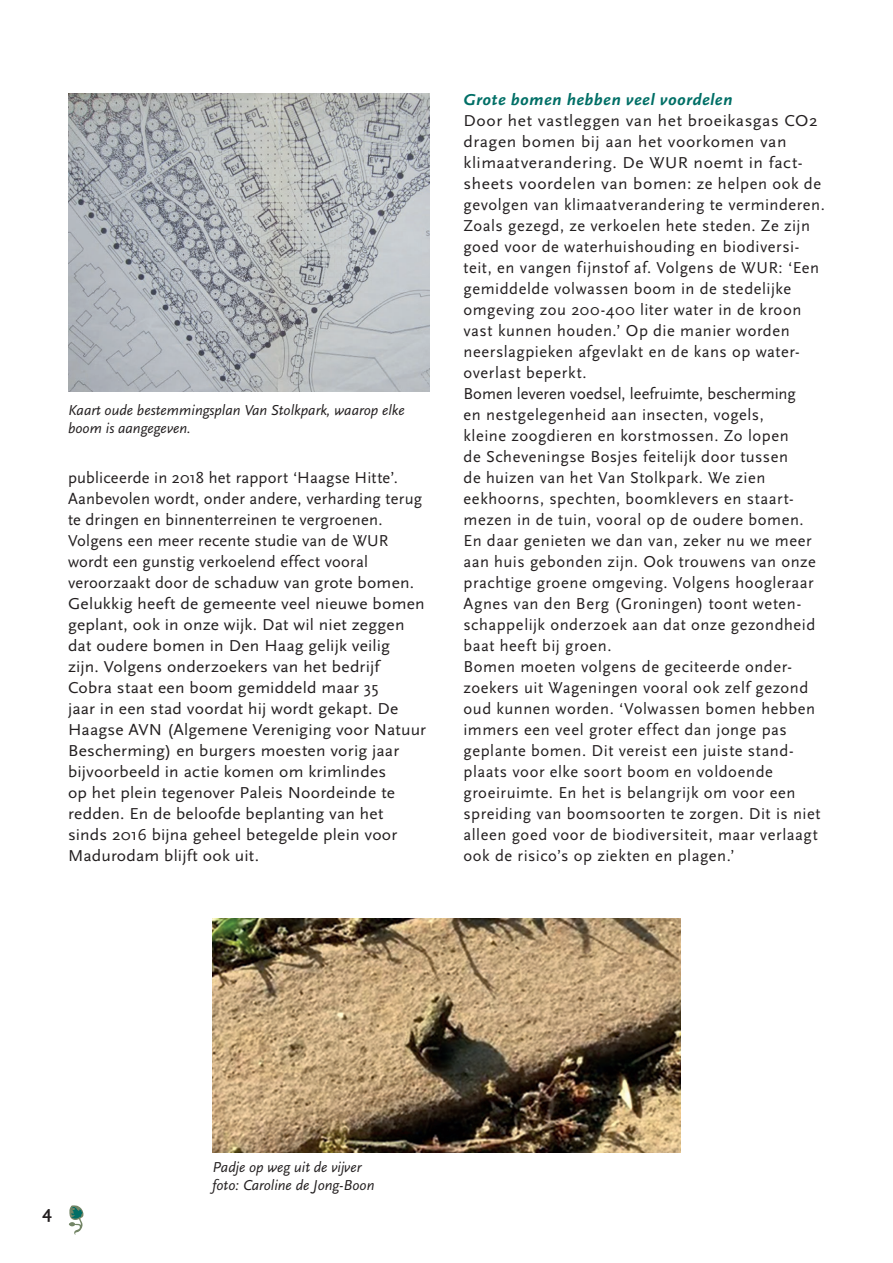
<style>
.page{position:relative;width:893px;height:1263px;background:#fff}
.page>*{position:absolute;margin:0;border:0;box-sizing:border-box;transform-origin:0 0}
.t1{font:700 18px "Scala Sans";color:#231f20}
.t2{font:16.5px/21px "Scala Sans";letter-spacing:.025em;color:#231f20;scale:1.06 1}
.t3{font:16.5px/21px "Scala Sans";letter-spacing:.025em;color:#231f20}
.t4{font:italic 700 16.5px "Scala Sans";letter-spacing:.025em;color:#016f66;scale:1.06 1}
.t5{font:italic 15px/18px "Scala Sans";color:#231f20}
</style>
<div class="page">
<svg style="left:69px;top:1205px;width:15px;height:30px"></svg>
<img style="left:68px;top:94px;width:361px;height:297px">
<img style="left:213px;top:918px;width:467px;height:234px">
<p class="t5" style="left:68px;top:401px;width:338px">Kaart oude bestemmingsplan Van Stolkpark, waarop elke boom is aangegeven.</p>
<p class="t3" style="left:68px;top:467px;width:360px">publiceerde in 2018 het rapport ‘Haagse Hitte’.<br>Aanbevolen wordt, onder andere, verharding terug te dringen en binnenterreinen te vergroenen.<br>Volgens een meer recente studie van de WUR wordt een gunstig verkoelend effect vooral veroorzaakt door de schaduw van grote bomen.<br>Gelukkig heeft de gemeente veel nieuwe bomen geplant, ook in onze wijk. Dat wil niet zeggen dat oudere bomen in Den Haag gelijk veilig<br>zijn. Volgens onderzoekers van het bedrijf Cobra staat een boom gemiddeld maar 35<br>jaar in een stad voordat hij wordt gekapt. De Haagse AVN (Algemene Vereniging voor Natuur Bescherming) en burgers moesten vorig jaar bijvoorbeeld in actie komen om krimlindes<br>op het plein tegenover Paleis Noordeinde te redden. En de beloofde beplanting van het sinds 2016 bijna geheel betegelde plein voor Madurodam blijft ook uit.</p>
<p class="t4" style="left:463px;top:91px;width:255px">Grote bomen hebben veel voordelen</p>
<p class="t2" style="left:463px;top:111px;width:342px">Door het vastleggen van het broeikasgas CO2 dragen bomen bij aan het voorkomen van klimaatverandering. De WUR noemt in fact&shy;sheets voordelen van bomen: ze helpen ook de gevolgen van klimaatverandering te verminderen.<br>Zoals gezegd, ze verkoelen hete steden. Ze zijn goed voor de waterhuishouding en biodiversi&shy;teit, en vangen fijnstof af. Volgens de WUR: ‘Een gemiddelde volwassen boom in de stedelijke omgeving zou 200-400 liter water in de kroon vast kunnen houden.’ Op die manier worden neerslagpieken afgevlakt en de kans op water&shy;overlast beperkt.<br>Bomen leveren voedsel, leefruimte, bescherming<br>en nestgelegenheid aan insecten, vogels,<br>kleine zoogdieren en korstmossen. Zo lopen<br>de Scheveningse Bosjes feitelijk door tussen<br>de huizen van het Van Stolkpark. We zien eekhoorns, spechten, boomklevers en staart&shy;mezen in de tuin, vooral op de oudere bomen.<br>En daar genieten we dan van, zeker nu we meer aan huis gebonden zijn. Ook trouwens van onze prachtige groene omgeving. Volgens hoogleraar Agnes van den Berg (Groningen) toont weten&shy;schappelijk onderzoek aan dat onze gezondheid baat heeft bij groen.<br>Bomen moeten volgens de geciteerde onder&shy;zoekers uit Wageningen vooral ook zelf gezond oud kunnen worden. ‘Volwassen bomen hebben immers een veel groter effect dan jonge pas geplante bomen. Dit vereist een juiste stand&shy;plaats voor elke soort boom en voldoende groeiruimte. En het is belangrijk om voor een spreiding van boomsoorten te zorgen. Dit is niet alleen goed voor de biodiversiteit, maar verlaagt ook de risico’s op ziekten en plagen.’</p>
<p class="t1" style="left:43px;top:1202px;width:11px">4</p>
<p class="t5" style="left:213px;top:1158px;width:163px">Padje op weg uit de vijver foto: Caroline de Jong-Boon</p>
</div>
